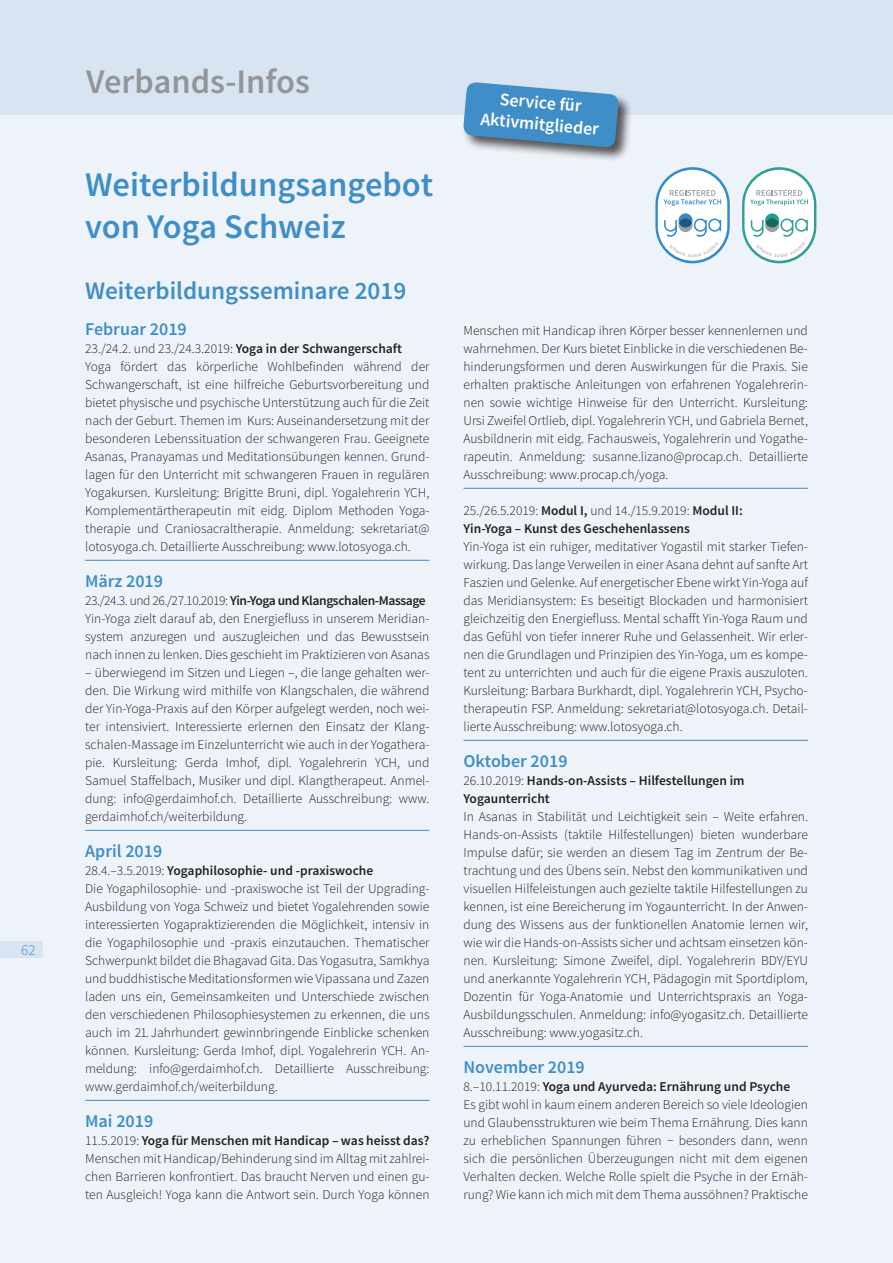
<style>
.page{position:relative;width:893px;height:1263px;background:#fff}
.page>*{position:absolute;margin:0;border:0;box-sizing:border-box;transform-origin:0 0}
.t1{font:600 34.5px/42px "Source Sans Pro";color:#3f8ec8}
.t2{font:600 34.5px "Source Sans Pro";color:#939598}
.t3{font:600 25.2px "Source Sans Pro";color:#3f8ec8}
.t4{font:600 18px "Source Sans Pro";color:#3f8ec8}
.t5{font:600 17.85px/21.5px "Source Sans Pro";color:#fff;text-align:center}
.t6{font:300 15px "Source Sans Pro";color:#3f8ec8}
.t7{font:300 13.5px/18px "Source Sans Pro";color:#231f20;text-align:justify}
.t8{font:600 13.5px/18px "Source Sans Pro";color:#231f20}
.s1{font-weight:600}
.s2{font-weight:300}
</style>
<div class="page">
<div style="left:0;top:115px;width:893px;height:1148px;background:#edf3f9"></div>
<div style="left:0;top:0;width:893px;height:115px;background:#d9e4f3"></div>
<div style="left:0;top:941px;width:43px;height:16px;background:#d9e4f3"></div>
<div style="left:462px;top:81px;width:171px;height:81px;background:#231f20;opacity:.75"></div>
<svg style="left:463px;top:82px;width:156px;height:66px;background:#5897c6"></svg>
<svg style="left:655px;top:167px;width:75px;height:96px"></svg>
<div style="left:679px;top:218px;width:13px;height:9px;background:#1a5883;border-radius:50%"></div>
<svg style="left:742px;top:167px;width:74px;height:96px"></svg>
<div style="left:765px;top:218px;width:14px;height:9px;background:#116860;border-radius:50%"></div>
<hr style="left:85px;top:560px;width:344px;height:1px;background:#3f8ec8">
<hr style="left:85px;top:830px;width:344px;height:1px;background:#3f8ec8">
<hr style="left:85px;top:1100px;width:344px;height:1px;background:#3f8ec8">
<hr style="left:463px;top:488px;width:345px;height:1px;background:#3f8ec8">
<hr style="left:463px;top:740px;width:345px;height:1px;background:#3f8ec8">
<hr style="left:463px;top:1046px;width:345px;height:1px;background:#3f8ec8">
<p class="t6" style="left:21px;top:941px;width:16px">62</p>
<h1 class="t2" style="left:86px;top:60px;width:225px">Verbands-Infos</h1>
<h1 class="t1" style="left:85px;top:164px;width:350px">Weiterbildungsangebot von Yoga Schweiz</h1>
<h2 class="t3" style="left:85px;top:275px;width:323px">Weiterbildungsseminare 2019</h2>
<h3 class="t4" style="left:85px;top:318px;width:103px">Februar 2019</h3>
<p class="t7" style="left:85px;top:340px;width:346px;text-align:left">23./24.2. und 23./24.3.2019: <span class="s1">Yoga in der Schwangerschaft </span>Yoga fördert das körperliche Wohlbefinden während der Schwangerschaft, ist eine hilfreiche Geburtsvorbereitung und bietet physische und psychische Unterstützung auch für die Zeit nach der Geburt. Themen im Kurs: Auseinandersetzung mit der besonderen Lebenssituation der schwangeren Frau. Geeignete Asanas, Pranayamas und Meditationsübungen kennen. Grund&shy;lagen für den Unterricht mit schwangeren Frauen in regulären Yogakursen. Kursleitung: Brigitte Bruni, dipl. Yogalehrerin YCH, Komplementärtherapeutin mit eidg. Diplom Methoden Yoga&shy;therapie und Craniosacraltherapie. Anmeldung: sekretariat@ lotosyoga.ch. Detaillierte Ausschreibung: www.lotosyoga.ch.</p>
<h3 class="t4" style="left:85px;top:570px;width:79px">März 2019</h3>
<p class="t7" style="left:85px;top:592px;width:346px;text-align:left">23./24.3. und 26./27.10.2019: <span class="s1">Yin-Yoga und Klangschalen-Massage </span>Yin-Yoga zielt darauf ab, den Energiefluss in unserem Meridian&shy;system anzuregen und auszugleichen und das Bewusstsein nach innen zu lenken. Dies geschieht im Praktizieren von Asanas</p>
<p class="t7" style="left:85px;top:664px;width:346px">– überwiegend im Sitzen und Liegen –, die lange gehalten wer&shy;den. Die Wirkung wird mithilfe von Klangschalen, die während der Yin-Yoga-Praxis auf den Körper aufgelegt werden, noch wei&shy;ter intensiviert. Interessierte erlernen den Einsatz der Klang&shy;schalen-Massage im Einzelunterricht wie auch in der Yogathera&shy;pie. Kursleitung: Gerda Imhof, dipl. Yogalehrerin YCH, und Samuel Staffelbach, Musiker und dipl. Klangtherapeut. Anmel&shy;dung: info@gerdaimhof.ch. Detaillierte Ausschreibung: www. gerdaimhof.ch/weiterbildung.</p>
<h3 class="t4" style="left:85px;top:840px;width:79px">April 2019</h3>
<p class="t7" style="left:85px;top:862px;width:346px;text-align:left">28.4.–3.5.2019: <span class="s1">Yogaphilosophie- und -praxiswoche<br></span>Die Yogaphilosophie- und -praxiswoche ist Teil der Upgrading-Ausbildung von Yoga Schweiz und bietet Yogalehrenden sowie interessierten Yogapraktizierenden die Möglichkeit, intensiv in die Yogaphilosophie und -praxis einzutauchen. Thematischer Schwerpunkt bildet die Bhagavad Gita. Das Yogasutra, Samkhya und buddhistische Meditationsformen wie Vipassana und Zazen laden uns ein, Gemeinsamkeiten und Unterschiede zwischen den verschiedenen Philosophiesystemen zu erkennen, die uns auch im 21. Jahrhundert gewinnbringende Einblicke schenken können. Kursleitung: Gerda Imhof, dipl. Yogalehrerin YCH. An&shy;meldung: info@gerdaimhof.ch. Detaillierte Ausschreibung: www.gerdaimhof.ch/weiterbildung.</p>
<h3 class="t4" style="left:85px;top:1110px;width:70px">Mai 2019</h3>
<p class="t7" style="left:85px;top:1132px;width:346px">11.5.2019: <span class="s1">Yoga für Menschen mit Handicap – was heisst das?<br></span>Menschen mit Handicap/Behinderung sind im Alltag mit zahlrei&shy;chen Barrieren konfrontiert. Das braucht Nerven und einen gu&shy;ten Ausgleich! Yoga kann die Antwort sein. Durch Yoga können</p>
<h3 class="t5" style="left:483px;top:87px;width:120px;rotate:5deg">Service für<br>Aktivmitglieder</h3>
<p class="t7" style="left:463px;top:322px;width:346px">Menschen mit Handicap ihren Körper besser kennenlernen und wahrnehmen. Der Kurs bietet Einblicke in die verschiedenen Be&shy;hinderungsformen und deren Auswirkungen für die Praxis. Sie erhalten praktische Anleitungen von erfahrenen Yogalehrerin&shy;nen sowie wichtige Hinweise für den Unterricht. Kursleitung:<br>Ursi Zweifel Ortlieb, dipl. Yogalehrerin YCH, und Gabriela Bernet, Ausbildnerin mit eidg. Fachausweis, Yogalehrerin und Yogathe&shy;rapeutin. Anmeldung: susanne.lizano@procap.ch. Detaillierte Ausschreibung: www.procap.ch/yoga.</p>
<p class="t8" style="left:463px;top:502px;width:281px"><span class="s2">25./26.5.2019:</span> Modul I, <span class="s2">und 14./15.9.2019:</span> Modul II:<br>Yin-Yoga – Kunst des Geschehenlassens</p>
<p class="t7" style="left:463px;top:538px;width:346px">Yin-Yoga ist ein ruhiger, meditativer Yogastil mit starker Tiefen&shy;wirkung. Das lange Verweilen in einer Asana dehnt auf sanfte Art Faszien und Gelenke. Auf energetischer Ebene wirkt Yin-Yoga auf das Meridiansystem: Es beseitigt Blockaden und harmonisiert gleichzeitig den Energiefluss. Mental schafft Yin-Yoga Raum und das Gefühl von tiefer innerer Ruhe und Gelassenheit. Wir erler&shy;nen die Grundlagen und Prinzipien des Yin-Yoga, um es kompe&shy;tent zu unterrichten und auch für die eigene Praxis auszuloten.<br>Kursleitung: Barbara Burkhardt, dipl. Yogalehrerin YCH, Psycho&shy;therapeutin FSP. Anmeldung: sekretariat@lotosyoga.ch. Detail&shy;lierte Ausschreibung: www.lotosyoga.ch.</p>
<h3 class="t4" style="left:463px;top:750px;width:106px">Oktober 2019</h3>
<p class="t8" style="left:463px;top:772px;width:283px"><span class="s2">26.10.2019:</span> Hands-on-Assists – Hilfestellungen im<br>Yogaunterricht</p>
<p class="t7" style="left:463px;top:808px;width:346px">In Asanas in Stabilität und Leichtigkeit sein – Weite erfahren.<br>Hands--on-Assists (taktile Hilfestellungen) bieten wunderbare Impulse dafü r; sie werden an diesem Tag im Zentrum der Be&shy;trachtung und des Übens sein. Nebst den kommunikativen und visuellen Hilfeleistungen auch gezielte taktile Hilfestellungen zu kennen, ist eine Bereicherung im Yogaunterricht. In der Anwen&shy;dung des Wissens aus der funktionellen Anatomie lernen wir, wie wir die Hands-on-Assists sicher und achtsam einsetzen kön&shy;nen. Kursleitung: Simone Zweifel, dipl. Yogalehrerin BDY/EYU und anerkannte Yogalehrerin YCH, Pädagogin mit Sportdiplom, Dozentin für Yoga-Anatomie und Unterrichtspraxis an Yoga-Ausbildungsschulen. Anmeldung: info@yogasitz.ch. Detaillierte Ausschreibung: www.yogasitz.ch.</p>
<h3 class="t4" style="left:463px;top:1056px;width:123px">November 2019</h3>
<p class="t7" style="left:463px;top:1078px;width:346px;text-align:left">8.–10.11.2019: <span class="s1">Yoga und Ayurveda: Ernährung und Psyche<br></span>Es gibt wohl in kaum einem anderen Bereich so viele Ideologien und Glaubensstrukturen wie beim Thema Ernährung. Dies kann zu erheblichen Spannungen führen − besonders dann, wenn sich die persönlichen Überzeugungen nicht mit dem eigenen Verhalten decken. Welche Rolle spielt die Psyche in der Ernäh&shy;rung? Wie kann ich mich mit dem Thema aussöhnen? Praktische</p>
</div>
